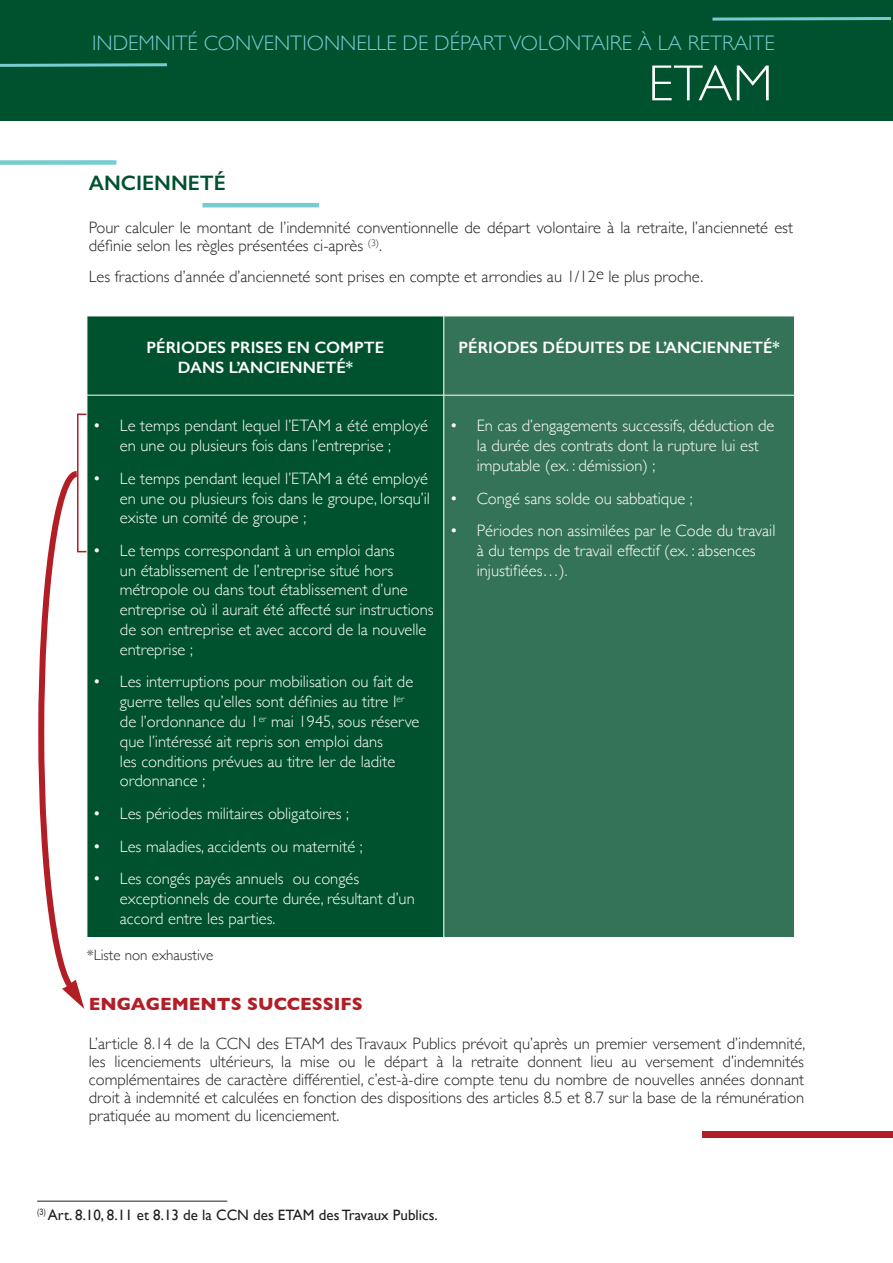
<style>
.page{position:relative;width:893px;height:1263px;background:#fff}
.page>*{position:absolute;margin:0;border:0;box-sizing:border-box;transform-origin:0 0}
.t1{font:300 51px "Gill Sans";color:#fff}
.t2{font:300 21px "Gill Sans";color:#77ccd0}
.t3{font:600 21px "Gill Sans";color:#00512d}
.t4{font:700 18px "Gill Sans";color:#b21e26}
.t5{font:300 16.5px/19.8px "Gill Sans";color:#fff}
.t6{font:300 16.5px/18px "Gill Sans";color:#231f20}
.t7{font:600 16.5px/19.8px "Gill Sans";color:#fff;text-align:center}
.t8{font:15px "Gill Sans";color:#231f20}
.t9{font:300 15px "Gill Sans";color:#231f20}
.s1{font-size:15px}
</style>
<div class="page">
<div style="left:0;top:0;width:893px;height:121px;background:#00512d"></div>
<svg style="left:712px;top:17px;width:179px;height:4px"></svg>
<svg style="left:0;top:63px;width:167px;height:4px"></svg>
<div style="left:77px;top:414px;width:19px;height:138px;border:2px solid #b21e26"></div>
<div style="left:88px;top:317px;width:356px;height:620px;background:#00512d"></div>
<div style="left:445px;top:317px;width:349px;height:620px;background:#357358"></div>
<hr style="left:444px;top:395px;width:351px;height:1px;background:#fff">
<hr style="left:87px;top:395px;width:1px;height:542px;background:#fff">
<hr style="left:87px;top:395px;width:357px;height:1px;background:#fff">
<div style="left:703px;top:1131px;width:190px;height:7px;background:#b21e26"></div>
<div style="left:0;top:160px;width:116px;height:5px;background:#77ccd0"></div>
<hr style="left:202px;top:203px;width:117px;height:4px;background:#77ccd0">
<svg style="left:38px;top:468px;width:46px;height:541px"></svg>
<hr style="left:37px;top:1201px;width:190px;height:1px;background:#231f20">
<p class="t2" style="left:92px;top:27px;width:684px">INDEMNITÉ CONVENTIONNELLE DE DÉPART VOLONTAIRE À LA RETRAITE</p>
<h1 class="t1" style="left:648px;top:43px;width:126px">ETAM</h1>
<p class="t3" style="left:89px;top:170px;width:138px">ANCIENNETÉ</p>
<p class="t6" style="left:89px;top:218px;width:706px">Pour calculer le montant de l’indemnité conventionnelle de départ volontaire à la retraite, l’ancienneté est définie selon les règles présentées ci-après <sup>(3)</sup>.</p>
<p class="t6" style="left:89px;top:266px;width:616px">Les fractions d’année d’ancienneté sont prises en compte et arrondies au 1/12e le plus proche.</p>
<p class="t7" style="left:147px;top:337px;width:239px">PÉRIODES PRISES EN COMPTE<br>DANS L’ANCIENNETÉ*</p>
<p class="t7" style="left:459px;top:337px;width:323px">PÉRIODES DÉDUITES DE L’ANCIENNETÉ*</p>
<p class="t5" style="left:120px;top:415px;width:310px;text-indent:-27px">• Le temps pendant lequel l’ETAM a été employé en une ou plusieurs fois dans l’entreprise ;</p>
<p class="t5" style="left:120px;top:468px;width:312px;text-align:justify;text-indent:-27px">• Le temps pendant lequel l’ETAM a été employé en une ou plusieurs fois dans le groupe, lorsqu’il existe un comité de groupe ;</p>
<p class="t5" style="left:120px;top:540px;width:315px;text-indent:-27px">• Le temps correspondant à un emploi dans<br>un établissement de l’entreprise situé hors métropole ou dans tout établissement d’une entreprise où il aurait été affecté sur instructions de son entreprise et avec accord de la nouvelle entreprise ;</p>
<p class="t5" style="left:120px;top:671px;width:301px;text-indent:-27px">• Les interruptions pour mobilisation ou fait de guerre telles qu’elles sont définies au titre I<sup>er </sup>de l’ordonnance du 1<sup>er</sup> mai 1945, sous réserve que l’intéressé ait repris son emploi dans<br>les conditions prévues au titre Ier de ladite ordonnance ;</p>
<p class="t5" style="left:93px;top:803px;width:258px">• Les périodes militaires obligatoires ;</p>
<p class="t5" style="left:93px;top:835px;width:271px">• Les maladies, accidents ou maternité ;</p>
<p class="t5" style="left:120px;top:868px;width:296px;text-indent:-27px">• Les congés payés annuels ou congés exceptionnels de courte durée, résultant d’un accord entre les parties.</p>
<p class="t9" style="left:87px;top:943px;width:128px">*Liste non exhaustive</p>
<p class="t5" style="left:477px;top:415px;width:299px;text-indent:-27px">• En cas d’engagements successifs, déduction de la durée des contrats dont la rupture lui est imputable (ex. : démission) ;</p>
<p class="t5" style="left:450px;top:487px;width:245px">• Congé sans solde ou sabbatique ;</p>
<p class="t5" style="left:477px;top:520px;width:300px;text-indent:-27px">• Périodes non assimilées par le Code du travail à du temps de travail effectif (ex. : absences injustifiées…)<span class="s1">.</span></p>
<p class="t4" style="left:89px;top:990px;width:275px">ENGAGEMENTS SUCCESSIFS</p>
<p class="t6" style="left:89px;top:1034px;width:718px;text-align:justify">L’article 8.14 de la CCN des ETAM des Travaux Publics prévoit qu’après un premier versement d’indemnité, les licenciements ultérieurs, la mise ou le départ à la retraite donnent lieu au versement d’indemnités complémentaires de caractère différentiel, c’est-à-dire compte tenu du nombre de nouvelles années donnant droit à indemnité et calculées en fonction des dispositions des articles 8.5 et 8.7 sur la base de la rémunération pratiquée au moment du licenciement.</p>
<p class="t8" style="left:37px;top:1206px;width:402px"><sup>(3)</sup> Art. 8.10, 8.11 et 8.13 de la CCN des ETAM des Travaux Publics.</p>
</div>
